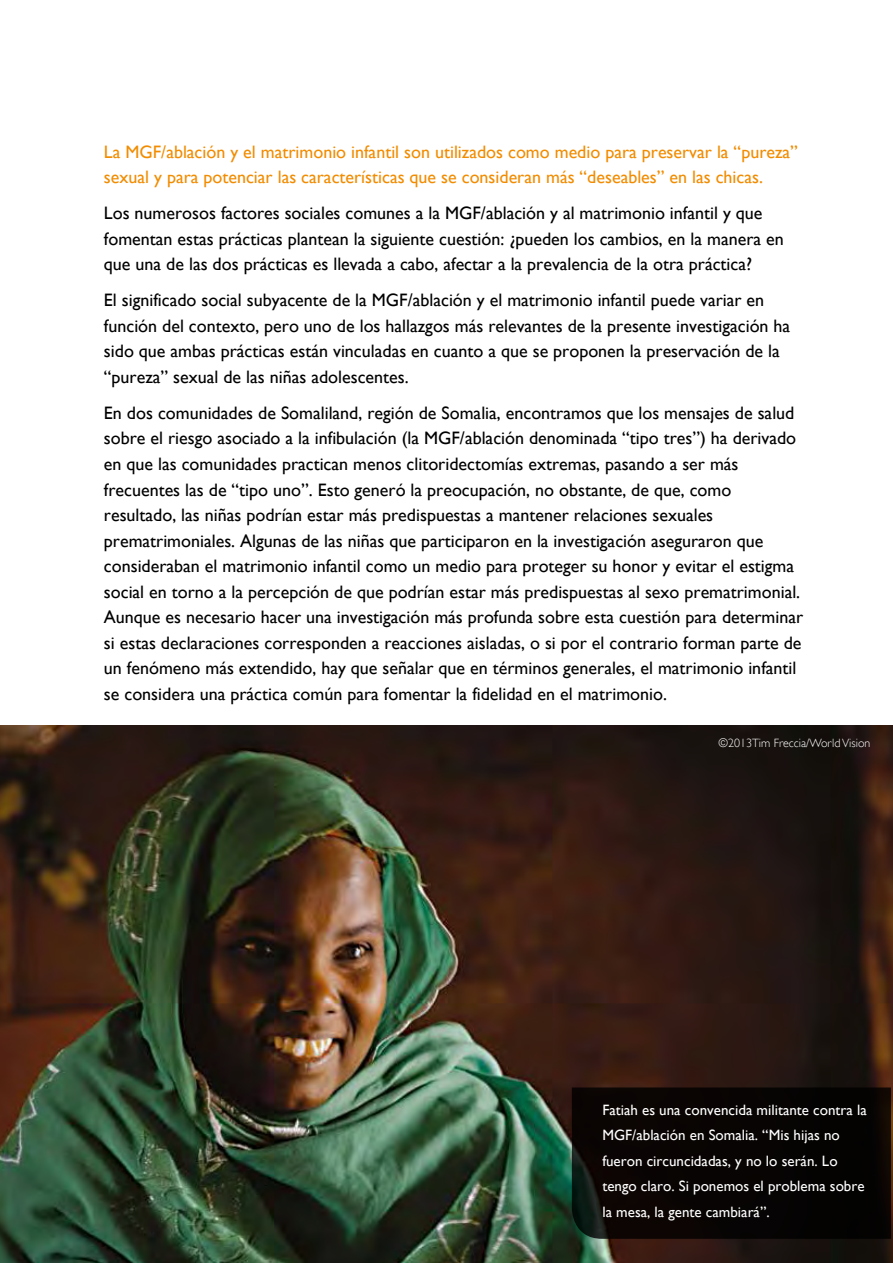
<style>
.page{position:relative;width:893px;height:1263px;background:#fff}
.page>*{position:absolute;margin:0;border:0;box-sizing:border-box;transform-origin:0 0}
.t1{font:18px/25.5px "Gill Sans";color:#000}
.t2{font:18px/25.5px "Gill Sans";color:#f28c00}
.t3{font:15px/25.5px "Gill Sans";color:#fff}
.t4{font:300 12px "Gill Sans";color:#fff}
</style>
<div class="page">
<img style="left:0;top:725px;width:893px;height:538px">
<div style="left:572px;top:1087px;width:319px;height:152px;background:#080403"></div>
<p class="t2" style="left:104px;top:139px;width:695px">La MGF/ablación y el matrimonio infantil son utilizados como medio para preservar la “pureza” sexual y para potenciar las características que se consideran más “deseables” en las chicas.</p>
<p class="t1" style="left:104px;top:200px;width:681px">Los numerosos factores sociales comunes a la MGF/ablación y al matrimonio infantil y que fomentan estas prácticas plantean la siguiente cuestión: ¿pueden los cambios, en la manera en que una de las dos prácticas es llevada a cabo, afectar a la prevalencia de la otra práctica?</p>
<p class="t1" style="left:104px;top:287px;width:688px">El significado social subyacente de la MGF/ablación y el matrimonio infantil puede variar en función del contexto, pero uno de los hallazgos más relevantes de la presente investigación ha sido que ambas prácticas están vinculadas en cuanto a que se proponen la preservación de la “pureza” sexual de las niñas adolescentes.</p>
<p class="t1" style="left:104px;top:400px;width:701px">En dos comunidades de Somaliland, región de Somalia, encontramos que los mensajes de salud sobre el riesgo asociado a la infibulación (la MGF/ablación denominada “tipo tres”) ha derivado en que las comunidades practican menos clitoridectomías extremas, pasando a ser más frecuentes las de “tipo uno”. Esto generó la preocupación, no obstante, de que, como resultado, las niñas podrían estar más predispuestas a mantener relaciones sexuales prematrimoniales. Algunas de las niñas que participaron en la investigación aseguraron que consideraban el matrimonio infantil como un medio para proteger su honor y evitar el estigma social en torno a la percepción de que podrían estar más predispuestas al sexo prematrimonial.<br>Aunque es necesario hacer una investigación más profunda sobre esta cuestión para determinar si estas declaraciones corresponden a reacciones aisladas, o si por el contrario forman parte de un fenómeno más extendido, hay que señalar que en términos generales, el matrimonio infantil se considera una práctica común para fomentar la fidelidad en el matrimonio.</p>
<p class="t4" style="left:718px;top:736px;width:153px">©2013Tim Freccia/World Vision</p>
<p class="t3" style="left:602px;top:1096px;width:266px">Fatiah es una convencida militante contra la MGF/ablación en Somalia. “Mis hijas no fueron circuncidadas, y no lo serán. Lo tengo claro. Si ponemos el problema sobre la mesa, la gente cambiará”.</p>
</div>
